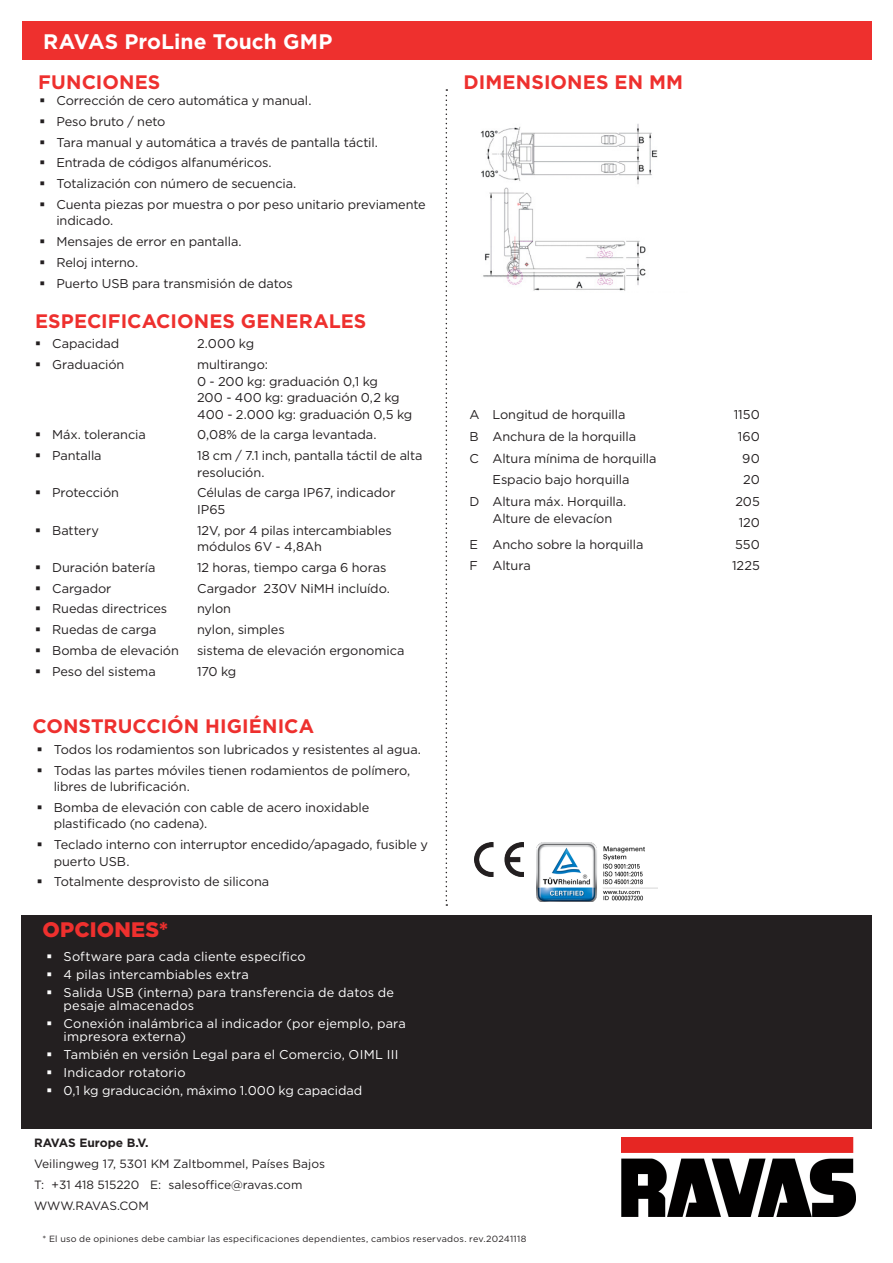
<style>
.page{position:relative;width:893px;height:1263px;background:#fff}
.page>*{position:absolute;margin:0;border:0;box-sizing:border-box;transform-origin:0 0}
.t1{font:700 21px "Gotham";color:#fff}
.kop_wit{font:900 21px "Gotham";letter-spacing:.01em;color:#ee302e}
.tussenkop{font:700 19.5px "Gotham";letter-spacing:.005em;color:#ee302e}
.plat{font:12.75px/16.5px "Gotham";letter-spacing:-.005em;color:#231f20}
.t2{font:12.75px/13.5px "Gotham";letter-spacing:.015em;color:#fff}
.t3{font:12.75px "Gotham";letter-spacing:-.005em;color:#fff}
.t4{font:12px/21px "Gotham";color:#231f20}
.opties_wit{font:9px "Gotham";letter-spacing:.025em;color:#231f20}
.s1{font-weight:700}
</style>
<div class="page">
<img style="left:480px;top:124px;width:178px;height:167px">
<div style="left:22px;top:21px;width:849px;height:39px;background:#ee302e"></div>
<div style="left:21px;top:915px;width:851px;height:214px;background:#231f20"></div>
<svg style="left:446px;top:89px;width:1px;height:817px"></svg>
<img style="left:536px;top:842px;width:122px;height:59px">
<img style="left:475px;top:842px;width:48px;height:35px">
<img style="left:622px;top:1137px;width:233px;height:79px">
<p class="t1" style="left:43px;top:27px;width:291px">RAVAS ProLine Touch GMP</p>
<p class="tussenkop" style="left:38px;top:69px;width:124px">FUNCIONES</p>
<p class="tussenkop" style="left:463px;top:69px;width:221px">DIMENSIONES EN MM</p>
<p class="plat" style="left:56px;top:92px;width:257px">Corrección de cero automática y manual.</p>
<p class="plat" style="left:56px;top:113px;width:111px">Peso bruto / neto</p>
<p class="plat" style="left:56px;top:134px;width:323px">Tara manual y automática a través de pantalla táctil.</p>
<p class="plat" style="left:56px;top:154px;width:217px">Entrada de códigos alfanuméricos.</p>
<p class="plat" style="left:56px;top:175px;width:242px">Totalización con número de secuencia.</p>
<p class="plat" style="left:56px;top:196px;width:371px">Cuenta piezas por muestra o por peso unitario previamente indicado.</p>
<p class="plat" style="left:56px;top:233px;width:187px">Mensajes de error en pantalla.</p>
<p class="plat" style="left:56px;top:254px;width:83px">Reloj interno.</p>
<p class="plat" style="left:56px;top:275px;width:238px">Puerto USB para transmisión de datos</p>
<p class="tussenkop" style="left:35px;top:308px;width:333px">ESPECIFICACIONES GENERALES</p>
<p class="plat" style="left:52px;top:335px;width:69px">Capacidad</p>
<p class="plat" style="left:197px;top:335px;width:59px">2.000 kg</p>
<p class="plat" style="left:52px;top:356px;width:74px">Graduación</p>
<p class="plat" style="left:197px;top:356px;width:217px">multirango:<br>0 - 200 kg: graduación 0,1 kg<br>200 - 400 kg: graduación 0,2 kg<br>400 - 2.000 kg: graduación 0,5 kg</p>
<p class="plat" style="left:52px;top:426px;width:95px">Máx. tolerancia</p>
<p class="plat" style="left:197px;top:426px;width:181px">0,08% de la carga levantada.</p>
<p class="plat" style="left:52px;top:447px;width:51px">Pantalla</p>
<p class="plat" style="left:197px;top:447px;width:227px">18 cm / 7.1 inch, pantalla táctil de alta resolución.</p>
<p class="plat" style="left:52px;top:484px;width:69px">Protección</p>
<p class="plat" style="left:197px;top:484px;width:200px">Células de carga IP67, indicador<br>IP65</p>
<p class="plat" style="left:52px;top:521px;width:48px">Battery</p>
<p class="plat" style="left:197px;top:521px;width:196px">12V, por 4 pilas intercambiables módulos 6V - 4,8Ah</p>
<p class="plat" style="left:52px;top:559px;width:105px">Duración batería</p>
<p class="plat" style="left:197px;top:559px;width:191px">12 horas, tiempo carga 6 horas</p>
<p class="plat" style="left:52px;top:579px;width:61px">Cargador</p>
<p class="plat" style="left:197px;top:579px;width:194px">Cargador 230V NiMH incluído.</p>
<p class="plat" style="left:52px;top:600px;width:117px">Ruedas directrices</p>
<p class="plat" style="left:197px;top:600px;width:36px">nylon</p>
<p class="plat" style="left:52px;top:621px;width:106px">Ruedas de carga</p>
<p class="plat" style="left:197px;top:621px;width:89px">nylon, simples</p>
<p class="plat" style="left:52px;top:642px;width:128px">Bomba de elevación</p>
<p class="plat" style="left:197px;top:642px;width:209px">sistema de elevación ergonomica</p>
<p class="plat" style="left:52px;top:662px;width:105px">Peso del sistema</p>
<p class="plat" style="left:197px;top:662px;width:41px">170 kg</p>
<p class="tussenkop" style="left:32px;top:713px;width:283px">CONSTRUCCIÓN HIGIÉNICA</p>
<p class="plat" style="left:54px;top:741px;width:369px">Todos los rodamientos son lubricados y resistentes al agua.</p>
<p class="plat" style="left:54px;top:762px;width:358px">Todas las partes móviles tienen rodamientos de polímero, libres de lubrificación.</p>
<p class="plat" style="left:54px;top:799px;width:317px">Bomba de elevación con cable de acero inoxidable plastificado (no cadena).</p>
<p class="plat" style="left:54px;top:836px;width:376px">Teclado interno con interruptor encedido/apagado, fusible y puerto USB.</p>
<p class="plat" style="left:54px;top:873px;width:217px">Totalmente desprovisto de silicona</p>
<p class="kop_wit" style="left:43px;top:915px;width:127px">OPCIONES*</p>
<p class="t2" style="left:64px;top:950px;width:243px">Software para cada cliente específico</p>
<p class="t2" style="left:64px;top:967px;width:187px">4 pilas intercambiables extra</p>
<p class="t2" style="left:64px;top:985px;width:332px">Salida USB (interna) para transferencia de datos de pesaje almacenados</p>
<p class="t2" style="left:64px;top:1016px;width:344px">Conexión inalámbrica al indicador (por ejemplo, para impresora externa)</p>
<p class="t2" style="left:64px;top:1048px;width:336px">También en versión Legal para el Comercio, OIML III</p>
<p class="t2" style="left:64px;top:1065px;width:123px">Indicador rotatorio</p>
<p class="t3" style="left:64px;top:1082px;width:300px">0,1 kg graducación, máximo 1.000 kg capacidad</p>
<p class="t4" style="left:34px;top:1132px;width:293px"><span class="s1">RAVAS Europe B.V.<br></span>Veilingweg 17, 5301 KM Zaltbommel, Países Bajos<br>T: +31 418 515220 E: salesoffice@ravas.com<br>WWW.RAVAS.COM</p>
<p class="plat" style="left:469px;top:406px;width:12px">A</p>
<p class="plat" style="left:492px;top:406px;width:134px">Longitud de horquilla</p>
<p class="plat" style="left:734px;top:406px;width:28px">1150</p>
<p class="plat" style="left:469px;top:428px;width:11px">B</p>
<p class="plat" style="left:492px;top:428px;width:145px">Anchura de la horquilla</p>
<p class="plat" style="left:738px;top:428px;width:24px">160</p>
<p class="plat" style="left:469px;top:450px;width:11px">C</p>
<p class="plat" style="left:492px;top:450px;width:166px">Altura mínima de horquilla</p>
<p class="plat" style="left:492px;top:471px;width:139px">Espacio bajo horquilla</p>
<p class="plat" style="left:742px;top:450px;width:19px">90</p>
<p class="plat" style="left:743px;top:471px;width:18px">20</p>
<p class="plat" style="left:469px;top:493px;width:11px">D</p>
<p class="plat" style="left:492px;top:493px;width:135px">Altura máx. Horquilla.<br>Alture de elevacíon</p>
<p class="plat" style="left:735px;top:493px;width:26px">205</p>
<p class="plat" style="left:739px;top:514px;width:23px">120</p>
<p class="plat" style="left:469px;top:536px;width:10px">E</p>
<p class="plat" style="left:469px;top:557px;width:10px">F</p>
<p class="plat" style="left:492px;top:536px;width:152px">Ancho sobre la horquilla</p>
<p class="plat" style="left:492px;top:557px;width:40px">Altura</p>
<p class="plat" style="left:735px;top:536px;width:26px">550</p>
<p class="plat" style="left:732px;top:557px;width:29px">1225</p>
<p class="opties_wit" style="left:43px;top:1233px;width:485px">* El uso de opiniones debe cambiar las especificaciones dependientes, cambios reservados. rev.20241118</p>
</div>
